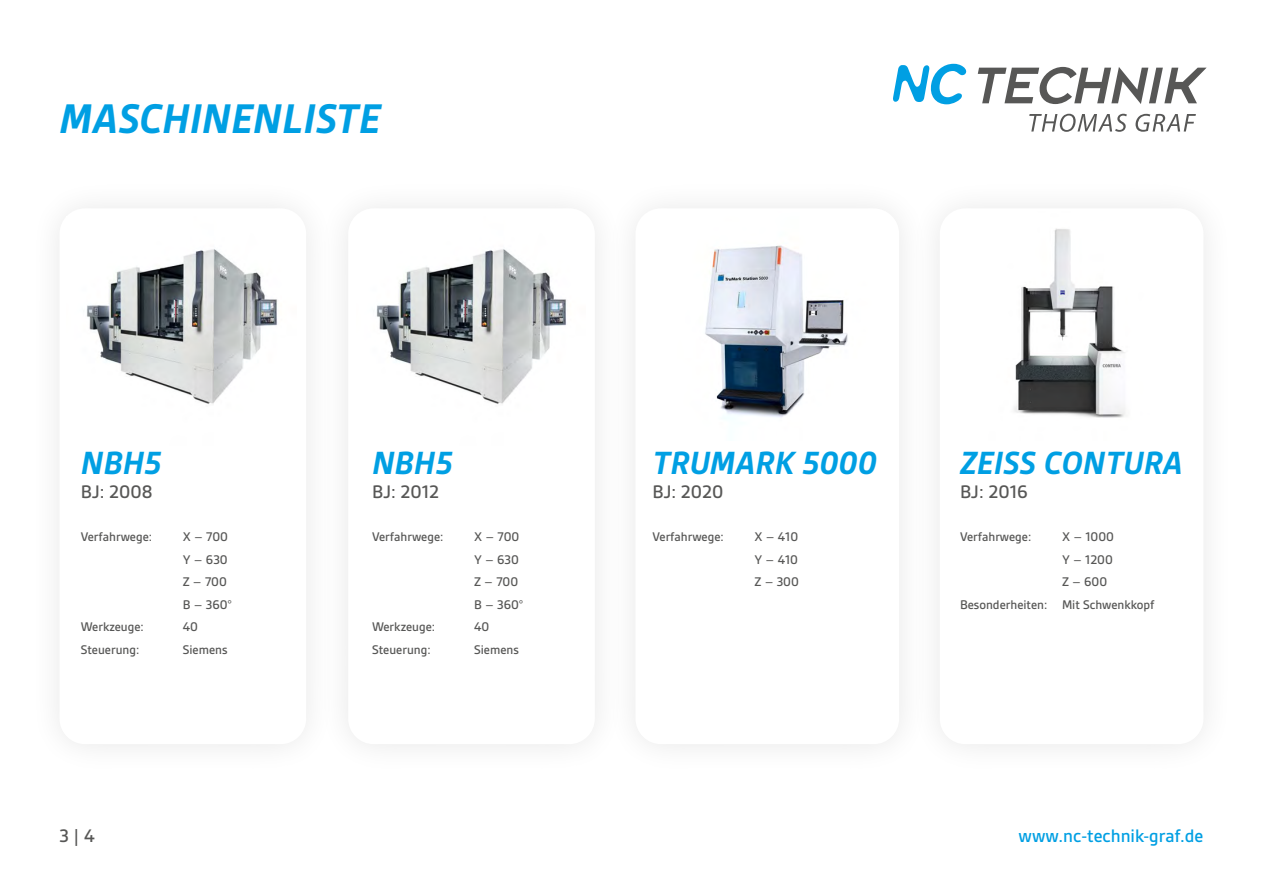
<style>
.page{position:relative;width:1263px;height:893px;background:#fff}
.page>*{position:absolute;margin:0;border:0;box-sizing:border-box;transform-origin:0 0}
.t1{font:italic 700 44.55px "Gesta";color:#009fe3}
.t2{font:italic 700 34.5px "Gesta";color:#009fe3}
.t3{font:500 19.5px "Gesta";color:#575756}
.t4{font:500 19.5px "Gesta";color:#009fe3}
.t5{font:500 13.5px/22.5px "Gesta";color:#575756}
</style>
<div class="page">
<div style="left:317px;top:177px;width:309px;height:599px;background:#fbfbfb"></div>
<div style="left:348px;top:208px;width:247px;height:536px;background:#fff;border-radius:26px"></div>
<div style="left:604px;top:177px;width:327px;height:599px;background:#fbfbfb"></div>
<div style="left:635px;top:208px;width:264px;height:536px;background:#fff;border-radius:26px"></div>
<div style="left:908px;top:177px;width:327px;height:599px;background:#fbfbfb"></div>
<div style="left:940px;top:208px;width:263px;height:536px;background:#fff;border-radius:26px"></div>
<svg style="left:978px;top:67px;width:229px;height:37px"></svg>
<svg style="left:1029px;top:114px;width:98px;height:18px"></svg>
<svg style="left:1135px;top:114px;width:61px;height:18px"></svg>
<svg style="left:893px;top:64px;width:73px;height:40px"></svg>
<img style="left:86px;top:249px;width:191px;height:155px">
<img style="left:376px;top:249px;width:190px;height:155px">
<img style="left:705px;top:245px;width:143px;height:174px">
<img style="left:1014px;top:228px;width:111px;height:190px">
<h1 class="t1" style="left:60px;top:94px;width:323px">MASCHINENLISTE</h1>
<h2 class="t2" style="left:81px;top:443px;width:82px">NBH5</h2>
<h3 class="t3" style="left:81px;top:481px;width:73px">BJ: 2008</h3>
<p class="t5" style="left:81px;top:526px;width:73px">Verfahrwege:</p>
<p class="t5" style="left:183px;top:526px;width:51px">X – 700<br>Y – 630<br>Z – 700<br>B – 360°</p>
<p class="t5" style="left:81px;top:616px;width:65px">Werkzeuge:</p>
<p class="t5" style="left:183px;top:616px;width:17px">40</p>
<p class="t5" style="left:81px;top:638px;width:60px">Steuerung:</p>
<p class="t5" style="left:183px;top:638px;width:46px">Siemens</p>
<h3 class="t3" style="left:60px;top:825px;width:37px">3 | 4</h3>
<h2 class="t2" style="left:372px;top:443px;width:82px">NBH5</h2>
<h3 class="t3" style="left:372px;top:481px;width:69px">BJ: 2012</h3>
<p class="t5" style="left:372px;top:526px;width:73px">Verfahrwege:</p>
<p class="t5" style="left:474px;top:526px;width:51px">X – 700<br>Y – 630<br>Z – 700<br>B – 360°</p>
<p class="t5" style="left:372px;top:616px;width:65px">Werkzeuge:</p>
<p class="t5" style="left:474px;top:616px;width:17px">40</p>
<p class="t5" style="left:372px;top:638px;width:60px">Steuerung:</p>
<p class="t5" style="left:474px;top:638px;width:46px">Siemens</p>
<h2 class="t2" style="left:652px;top:443px;width:226px">TRUMARK 5000</h2>
<h3 class="t3" style="left:652px;top:481px;width:72px">BJ: 2020</h3>
<p class="t5" style="left:652px;top:526px;width:73px">Verfahrwege:</p>
<p class="t5" style="left:754px;top:526px;width:46px;text-align:justify">X – 410<br>Y – 410<br>Z – 300</p>
<h2 class="t2" style="left:960px;top:443px;width:224px">ZEISS CONTURA</h2>
<h3 class="t3" style="left:960px;top:481px;width:69px">BJ: 2016</h3>
<p class="t5" style="left:960px;top:526px;width:73px">Verfahrwege:</p>
<p class="t5" style="left:1062px;top:526px;width:53px">X – 1000</p>
<p class="t5" style="left:1062px;top:548px;width:52px">Y – 1200</p>
<p class="t5" style="left:1062px;top:571px;width:47px">Z – 600</p>
<p class="t5" style="left:960px;top:593px;width:196px">Besonderheiten: Mit Schwenkkopf</p>
<h3 class="t4" style="left:1018px;top:825px;width:186px">www.nc-technik-graf.de</h3>
</div>
